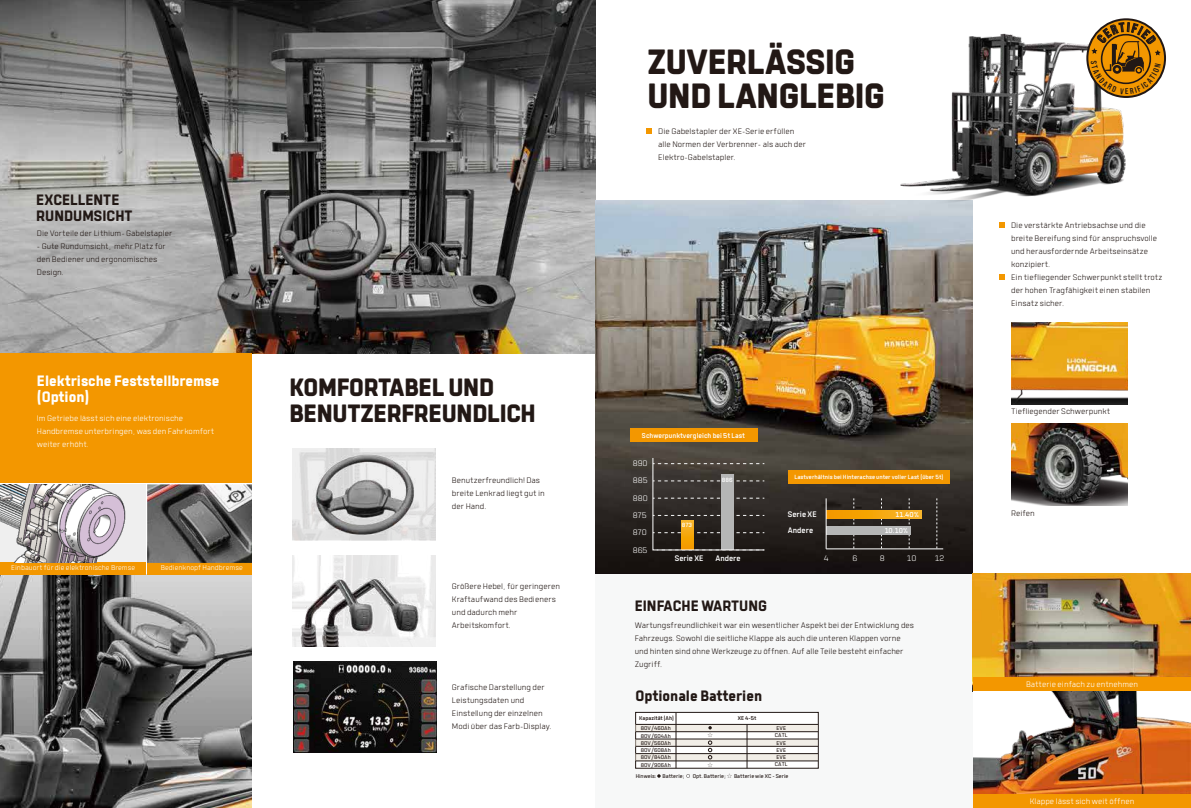
<style>
.page{position:relative;width:1191px;height:808px;background:#fff}
.page>*{position:absolute;margin:0;border:0;box-sizing:border-box;transform-origin:0 0}
.t1{font:900 35px/34.7px "Tomkin";letter-spacing:-.01em;color:#221815}
.t2{font:900 25px/26.7px "Tomkin";letter-spacing:-.01em;color:#221815}
.t3{font:800 15px/16px "Tomkin";color:#221815}
.t4{font:800 15px/16px "Tomkin";color:#fff}
.t5{font:300 8px/13px "Tomkin";color:#221815}
.t6{font:300 8px/17.3px "Tomkin";color:#fff}
.t7{font:500 8px/16.1px "Tomkin";color:#fff}
.t8{font:300 7px "Tomkin";color:#fff}
.t9{font:500 7px "Tomkin";color:#fff}
.t10{font:500 6px "Tomkin";color:#fff}
.t11{font:5.5px/7.3px "Tomkin";color:#221815;text-align:justify}
.t12{font:500 5.5px "Tomkin";color:#221815}
.t13{font:300 5.5px "Adobe Song Std";color:#221815}
.s1{font-family:"Adobe Song Std";font-weight:300}
</style>
<div class="page">
<div style="left:595px;top:574px;width:378px;height:234px;background:#f7f8f8"></div>
<img style="left:0;top:574px;width:252px;height:234px">
<div style="left:0;top:562px;width:146px;height:12px;background:#f39700"></div>
<div style="left:147px;top:562px;width:105px;height:12px;background:#f39700"></div>
<img style="left:292px;top:449px;width:144px;height:91px">
<img style="left:292px;top:555px;width:144px;height:91px">
<img style="left:293px;top:661px;width:143px;height:91px">
<div style="left:635px;top:712px;width:183px;height:56px;background:#fff;border:1px solid #221815"></div>
<img style="left:0;top:0;width:595px;height:354px">
<div style="left:0;top:354px;width:252px;height:129px;background:#f39700"></div>
<div style="left:0;top:484px;width:146px;height:78px;background:#efefef"></div>
<img style="left:0;top:484px;width:126px;height:78px">
<img style="left:595px;top:201px;width:378px;height:373px">
<img style="left:1011px;top:322px;width:117px;height:82px">
<img style="left:1011px;top:424px;width:117px;height:82px">
<div style="left:635px;top:724px;width:183px;height:8px;background:#f2eee7"></div>
<div style="left:635px;top:739px;width:183px;height:7px;background:#f2eee7"></div>
<div style="left:635px;top:754px;width:183px;height:7px;background:#f2eee7"></div>
<hr style="left:635px;top:724px;width:183px;height:1px;background:#221815">
<hr style="left:635px;top:731px;width:183px;height:1px;background:#221815">
<hr style="left:635px;top:739px;width:183px;height:1px;background:#221815">
<hr style="left:635px;top:746px;width:183px;height:1px;background:#221815">
<hr style="left:635px;top:753px;width:183px;height:1px;background:#221815">
<hr style="left:635px;top:761px;width:183px;height:1px;background:#221815">
<hr style="left:676px;top:712px;width:1px;height:56px;background:#221815">
<hr style="left:747px;top:724px;width:1px;height:44px;background:#221815">
<svg style="left:708px;top:726px;width:4px;height:3px"></svg>
<svg style="left:708px;top:741px;width:4px;height:18px"></svg>
<svg style="left:657px;top:774px;width:3px;height:4px"></svg>
<svg style="left:686px;top:774px;width:4px;height:4px"></svg>
<hr style="left:826px;top:548px;width:117px;height:1px;background:#fff">
<svg style="left:909px;top:498px;width:1px;height:51px"></svg>
<svg style="left:936px;top:498px;width:1px;height:51px"></svg>
<svg style="left:853px;top:498px;width:1px;height:51px"></svg>
<svg style="left:881px;top:498px;width:1px;height:51px"></svg>
<div style="left:788px;top:470px;width:161px;height:13px;background:#f39700"></div>
<div style="left:826px;top:526px;width:84px;height:9px;background:#b5b6b6"></div>
<svg style="left:826px;top:510px;width:95px;height:9px"></svg>
<hr style="left:825px;top:498px;width:1px;height:51px;background:#fff">
<div style="left:631px;top:429px;width:127px;height:13px;background:#f39700"></div>
<svg style="left:652px;top:457px;width:113px;height:94px;background:#4e473e"></svg>
<img style="left:973px;top:574px;width:218px;height:103px">
<img style="left:973px;top:691px;width:218px;height:103px">
<img style="left:865px;top:33px;width:261px;height:196px">
<svg style="left:646px;top:128px;width:6px;height:6px"></svg>
<svg style="left:999px;top:223px;width:6px;height:5px"></svg>
<svg style="left:999px;top:274px;width:6px;height:6px"></svg>
<div style="left:973px;top:677px;width:218px;height:14px;background:#f39700"></div>
<div style="left:973px;top:794px;width:218px;height:14px;background:#f39700"></div>
<img style="left:147px;top:484px;width:105px;height:79px">
<svg style="left:1086px;top:18px;width:80px;height:80px"></svg>
<h3 class="t3" style="left:36px;top:191px;width:98px">EXCELLENTE<br>RUNDUMSICHT</h3>
<p class="t5" style="left:37px;top:227px;width:137px">Die Vorteile der Lithium- Gabelstapler</p>
<p class="t5" style="left:37px;top:240px;width:131px">- Gute Rundumsicht, mehr Platz für den Bediener und ergonomisches<br>Design.</p>
<h3 class="t4" style="left:37px;top:373px;width:184px">Elektrische Feststellbremse (Option)</h3>
<p class="t6" style="left:37px;top:411px;width:179px;line-height:13px">Im Getriebe lässt sich eine elektronische<br>Handbremse unterbringen, was den Fahrkomfort weiter erhöht.</p>
<p class="t8" style="left:11px;top:564px;width:126px">Einbauort für die elektronische Bremse</p>
<p class="t8" style="left:161px;top:564px;width:83px">Bedienknopf Handbremse</p>
<h2 class="t2" style="left:289px;top:373px;width:248px">KOMFORTABEL UND<br>BENUTZERFREUNDLICH</h2>
<p class="t5" style="left:452px;top:474px;width:94px">Benutzerfreundlich! Das breite Lenkrad liegt gut in der Hand.</p>
<p class="t5" style="left:452px;top:579px;width:110px">Größere Hebel, für geringeren<br>Kraftaufwand des Bedieners und dadurch mehr<br>Arbeitskomfort.</p>
<p class="t5" style="left:452px;top:681px;width:101px">Grafische Darstellung der<br>Leistungsdaten und<br>Einstellung der einzelnen<br>Modi über das Farb-Display.</p>
<h1 class="t1" style="left:647px;top:43px;width:239px">ZUVERLÄSSIG<br>UND LANGLEBIG</h1>
<p class="t5" style="left:658px;top:124px;width:149px">Die Gabelstapler der XE-Serie erfüllen alle Normen der Verbrenner- als auch der<br>Elektro-Gabelstapler.</p>
<p class="t9" style="left:642px;top:431px;width:105px">Schwerpunktvergleich bei 5t Last</p>
<p class="t6" style="left:632px;top:455px;width:17px;text-align:justify">890<br>885<br>880<br>875<br>870</p>
<p class="t6" style="left:632px;top:541px;width:16px">865</p>
<p class="t10" style="left:722px;top:476px;width:12px">886</p>
<p class="t10" style="left:682px;top:521px;width:12px">873</p>
<p class="t10" style="left:794px;top:473px;width:151px">Lastverhältnis bei Hinterachse unter voller Last (über 5t)</p>
<p class="t7" style="left:788px;top:506px;width:30px">Serie XE<br>Andere</p>
<p class="t9" style="left:895px;top:510px;width:25px">11.40%</p>
<p class="t9" style="left:884px;top:526px;width:25px">10.10%</p>
<p class="t7" style="left:675px;top:550px;width:30px">Serie XE</p>
<p class="t7" style="left:715px;top:550px;width:27px">Andere</p>
<p class="t6" style="left:823px;top:550px;width:6px">4</p>
<p class="t6" style="left:852px;top:550px;width:6px">6</p>
<p class="t6" style="left:879px;top:550px;width:6px">8</p>
<p class="t6" style="left:906px;top:550px;width:11px">10</p>
<p class="t6" style="left:934px;top:550px;width:11px">12</p>
<h3 class="t3" style="left:635px;top:597px;width:134px">EINFACHE WARTUNG</h3>
<p class="t5" style="left:635px;top:619px;width:281px">Wartungsfreundlichkeit war ein wesentlicher Aspekt bei der Entwicklung des Fahrzeugs. Sowohl die seitliche Klappe als auch die unteren Klappen vorne und hinten sind ohne Werkzeuge zu öffnen. Auf alle Teile besteht einfacher Zugriff.</p>
<h3 class="t3" style="left:635px;top:688px;width:128px">Optionale Batterien</h3>
<p class="t11" style="left:641px;top:725px;width:32px">80V/460Ah 80V/604Ah 80V/560Ah 80V/608Ah 80V/840Ah 80V/906Ah</p>
<p class="t11" style="left:775px;top:724px;width:14px;text-align:left">EVE<br>CATL<br>EVE<br>EVE<br>EVE<br>CATL</p>
<p class="t12" style="left:639px;top:714px;width:36px">Kapazität (Ah)</p>
<p class="t12" style="left:737px;top:714px;width:20px">XE 4-5t</p>
<p class="t13" style="left:707px;top:732px;width:7px">☆</p>
<p class="t13" style="left:707px;top:762px;width:7px">☆</p>
<p class="t11" style="left:635px;top:772px;width:50px">Hinweis: Batterie;</p>
<p class="t11" style="left:692px;top:772px;width:97px">Opt. Batterie;<span class="s1">☆</span> Batterie wie XC - Serie</p>
<p class="t5" style="left:1011px;top:219px;width:153px">Die verstärkte Antriebsachse und die breite Bereifung sind für anspruchsvolle und herausfordernde Arbeitseinsätze konzipiert.<br>Ein tiefliegender Schwerpunkt stellt trotz der hohen Tragfähigkeit einen stabilen Einsatz sicher.</p>
<p class="t5" style="left:1011px;top:405px;width:101px">Tiefliegender Schwerpunkt</p>
<p class="t5" style="left:1011px;top:507px;width:25px">Reifen</p>
<p class="t6" style="left:1026px;top:675px;width:113px">Batterie einfach zu entnehmen</p>
<p class="t6" style="left:1029px;top:793px;width:106px">Klappe lässt sich weit öffnen</p>
</div>
